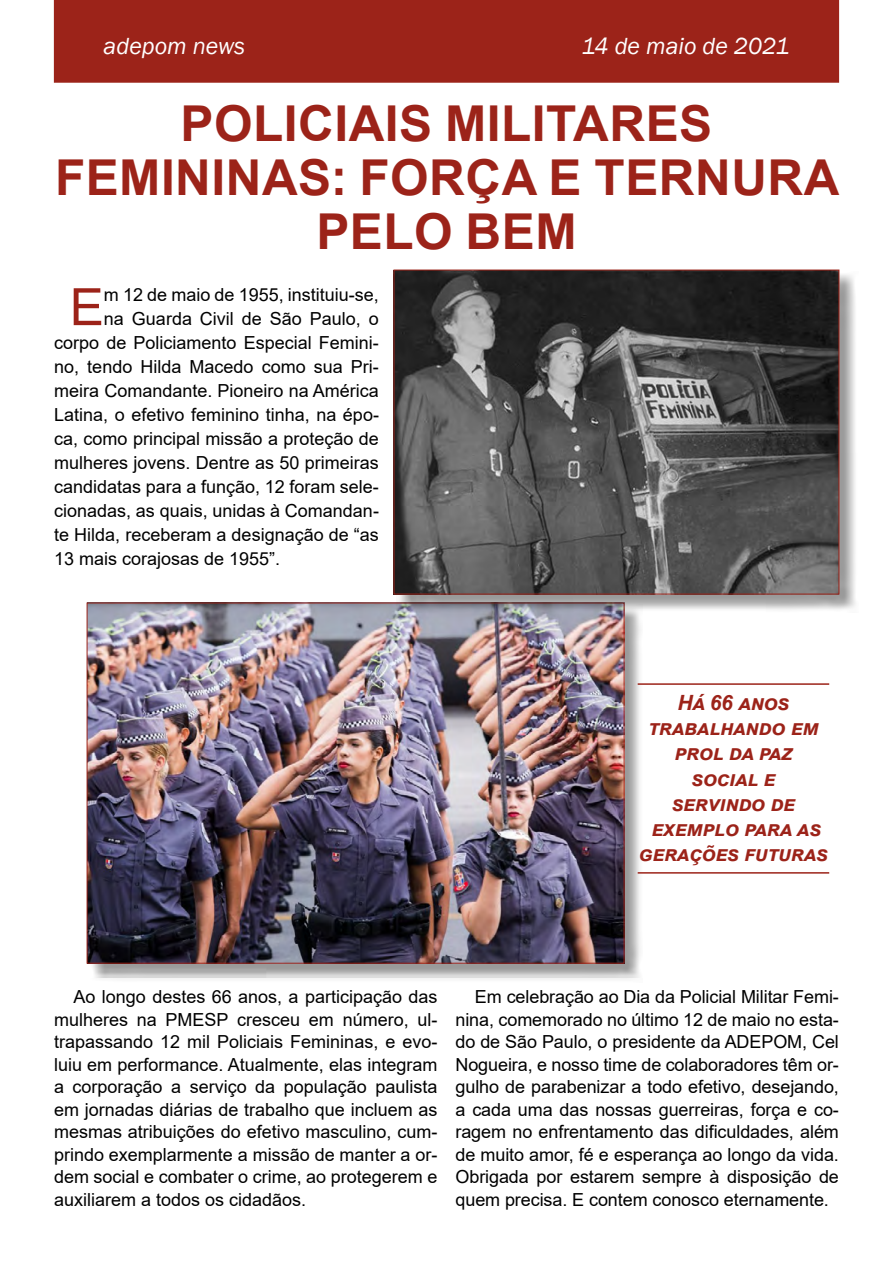
<style>
.page{position:relative;width:893px;height:1263px;background:#fff}
.page>*{position:absolute;margin:0;border:0;box-sizing:border-box;transform-origin:0 0}
.t1{font:51.6px "Arial";color:#9c2319}
.t2{font:700 49.5px/54px "Arial";letter-spacing:.01em;color:#9c2319;text-align:center}
.t3{font:italic 24px "Franklin Gothic";color:#fff}
.t4{font:italic 700 21px/25.2px "Arial";letter-spacing:.005em;color:#9c2319;text-align:center}
.t5{font:18px/22.5px "Arial";color:#000;text-align:justify}
</style>
<div class="page">
<div style="left:54px;top:0;width:785px;height:82px;background:#9c2319"></div>
<div style="left:54px;top:0;width:785px;height:83px;border:1px solid #9c2319"></div>
<div style="left:89px;top:605px;width:554px;height:378px;background:#000;opacity:.4"></div>
<img style="left:89px;top:605px;width:533px;height:356px">
<div style="left:396px;top:272px;width:462px;height:341px;background:#000;opacity:.4"></div>
<img style="left:396px;top:272px;width:441px;height:320px">
<div style="left:394px;top:270px;width:445px;height:324px;border:1px solid #9c2319"></div>
<hr style="left:638px;top:683px;width:191px;height:2px;background:#9c2319">
<hr style="left:638px;top:872px;width:191px;height:2px;background:#9c2319">
<h3 class="t3" style="left:104px;top:31px;width:143px">adepom news</h3>
<h3 class="t3" style="left:581px;top:31px;width:210px">14 de maio de 2021</h3>
<h2 class="t2" style="left:55px;top:97px;width:786px">POLICIAIS MILITARES<br>FEMININAS: FORÇA E TERNURA<br>PELO BEM</h2>
<h1 class="t1" style="left:70px;top:271px;width:36px">E</h1>
<p class="t5" style="left:104px;top:283px;width:276px">m 12 de maio de 1955, instituiu-se,</p>
<p class="t5" style="left:104px;top:307px;width:276px">na Guarda Civil de São Paulo, o</p>
<p class="t5" style="left:54px;top:331px;width:326px">corpo de Policiamento Especial Femini-</p>
<p class="t5" style="left:54px;top:355px;width:326px">no, tendo Hilda Macedo como sua Pri-</p>
<p class="t5" style="left:54px;top:379px;width:326px">meira Comandante. Pioneiro na América</p>
<p class="t5" style="left:54px;top:403px;width:326px">Latina, o efetivo feminino tinha, na épo-</p>
<p class="t5" style="left:54px;top:427px;width:326px">ca, como principal missão a proteção de</p>
<p class="t5" style="left:54px;top:451px;width:326px">mulheres jovens. Dentre as 50 primeiras</p>
<p class="t5" style="left:54px;top:475px;width:326px">candidatas para a função, 12 foram sele-</p>
<p class="t5" style="left:54px;top:499px;width:326px">cionadas, as quais, unidas à Comandan-</p>
<p class="t5" style="left:54px;top:523px;width:326px">te Hilda, receberam a designação de “as</p>
<p class="t5" style="left:54px;top:547px;width:228px">13 mais corajosas de 1955”.</p>
<p class="t4" style="left:639px;top:691px;width:190px">Há 66 anos trabalhando em pr ol da paz social e<br>ser vindo de exemplo para as gerações futuras</p>
<p class="t5" style="left:54px;top:985px;width:385px;text-indent:19px">Ao longo destes 66 anos, a participação das mulheres na PMESP cresceu em número, ul&shy;trapassando 12 mil Policiais Femininas, e evo&shy;luiu em performance. Atualmente, elas integram a corporação a serviço da população paulista em jornadas diárias de trabalho que incluem as mesmas atribuições do efetivo masculino, cum&shy;prindo exemplarmente a missão de manter a or&shy;dem social e combater o crime, ao protegerem e auxiliarem a todos os cidadãos.</p>
<p class="t5" style="left:455px;top:985px;width:385px;text-indent:19px">Em celebração ao Dia da Policial Militar Femi&shy;nina, comemorado no último 12 de maio no esta&shy;do de São Paulo, o presidente da ADEPOM, Cel Nogueira, e nosso time de colaboradores têm or&shy;gulho de parabenizar a todo efetivo, desejando, a cada uma das nossas guerreiras, força e co&shy;ragem no enfrentamento das dificuldades, além de muito amor, fé e esperança ao longo da vida.<br>Obrigada por estarem sempre à disposição de quem precisa. E contem conosco eternamente.</p>
</div>
